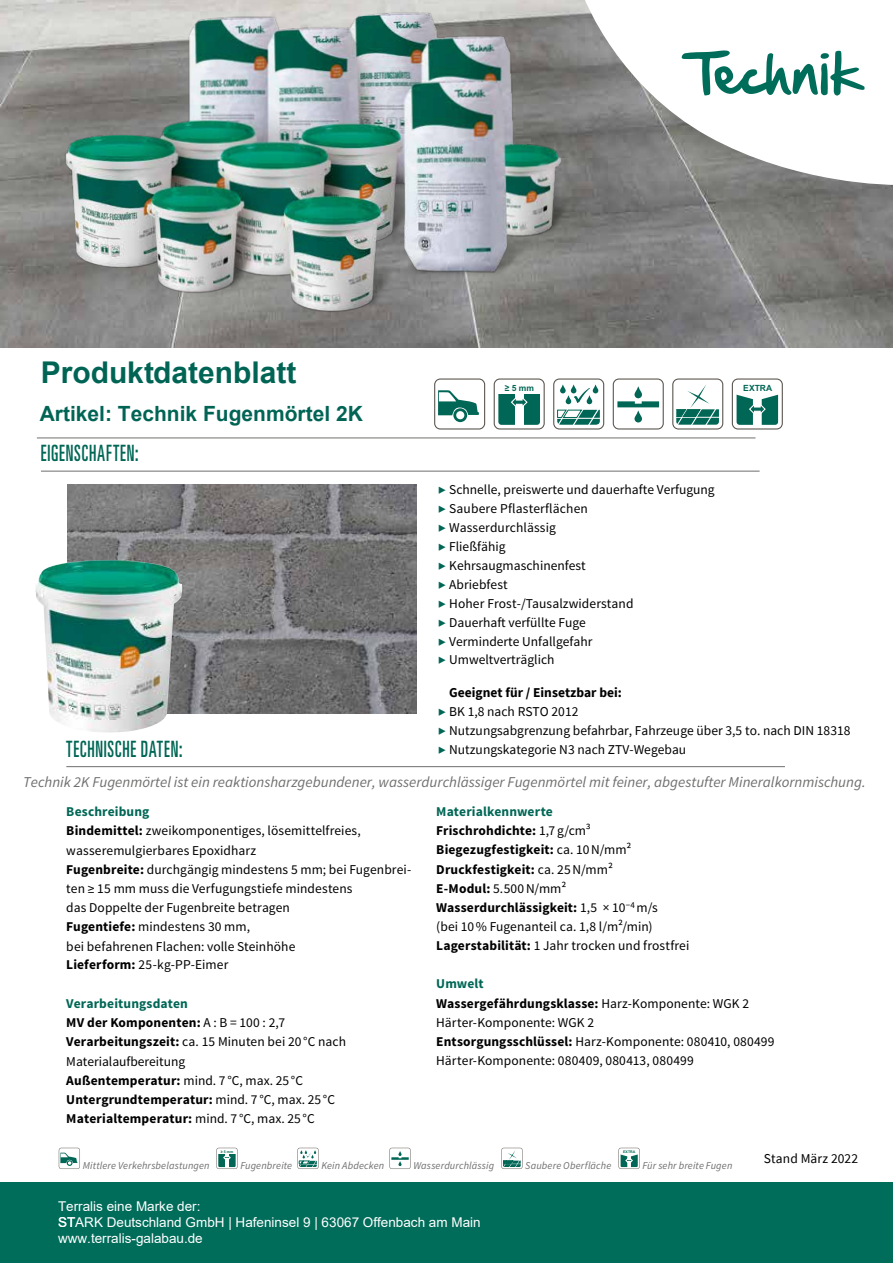
<style>
.page{position:relative;width:893px;height:1263px;background:#fff}
.page>*{position:absolute;margin:0;border:0;box-sizing:border-box;transform-origin:0 0}
.t1{font:700 30px "Arial";color:#006455}
.t2{font:ultra-condensed 22.5px "Univers LT Std";letter-spacing:.05em;color:#065;scale:.8 1}
.t3{font:700 21px "Arial";color:#006455}
.t4{font:italic 15px "Source Sans Pro";color:#6f6f6e}
.t5{font:13.5px/19.2px "Source Sans Pro";letter-spacing:.005em;color:#000}
.t6{font:13.5px/18.9px "Source Sans Pro";color:#000}
.t7{font:13.5px/16.2px "Arial";color:#fff}
.t8{font:italic 10.5px "Source Sans Pro";letter-spacing:.015em;color:#6f6f6e}
.t9{font:700 8.55px "Arial";color:#065}
.t10{font:700 3.6px "Arial";color:#065}
.s1{color:#065}
.s2{font-weight:700}
.s3{font-weight:700;color:#065}
.s4{font-style:inherit}
</style>
<div class="page">
<hr style="left:37px;top:438px;width:718px;height:1px;background:#6f6f6e">
<div style="left:0;top:1182px;width:893px;height:81px;background:#006c5a"></div>
<img style="left:0;top:0;width:893px;height:348px">
<svg style="left:581px;top:0;width:312px;height:185px"></svg>
<svg style="left:681px;top:50px;width:186px;height:46px"></svg>
<img style="left:39px;top:0;width:542px;height:348px">
<hr style="left:41px;top:471px;width:719px;height:1px;background:#6f6f6e">
<img style="left:68px;top:484px;width:348px;height:230px">
<img style="left:35px;top:560px;width:147px;height:173px">
<svg style="left:732px;top:378px;width:51px;height:51px"></svg>
<svg style="left:672px;top:378px;width:51px;height:51px"></svg>
<svg style="left:613px;top:378px;width:51px;height:51px"></svg>
<svg style="left:634px;top:410px;width:8px;height:12px"></svg>
<svg style="left:634px;top:386px;width:8px;height:12px"></svg>
<svg style="left:553px;top:378px;width:51px;height:51px"></svg>
<svg style="left:494px;top:378px;width:51px;height:51px"></svg>
<svg style="left:434px;top:378px;width:51px;height:51px"></svg>
<svg style="left:453px;top:408px;width:14px;height:14px"></svg>
<div style="left:456px;top:411px;width:8px;height:8px;background:#fff;border-radius:50%"></div>
<hr style="left:66px;top:766px;width:719px;height:1px;background:#6f6f6e">
<svg style="left:59px;top:1148px;width:21px;height:21px"></svg>
<svg style="left:216px;top:1148px;width:22px;height:21px"></svg>
<svg style="left:297px;top:1148px;width:22px;height:21px"></svg>
<svg style="left:389px;top:1148px;width:22px;height:21px"></svg>
<svg style="left:501px;top:1148px;width:22px;height:21px"></svg>
<svg style="left:618px;top:1148px;width:22px;height:21px"></svg>
<h1 class="t1" style="left:41px;top:351px;width:257px">Produktdatenblatt</h1>
<h3 class="t3" style="left:40px;top:399px;width:325px">Artikel: Technik Fugenmörtel 2K</h3>
<h2 class="t2" style="left:41px;top:440px;width:124px">EIGENSCHAFTEN:</h2>
<h2 class="t2" style="left:66px;top:736px;width:147px">TECHNISCHE DATEN:</h2>
<p class="t9" style="left:505px;top:382px;width:31px">≥ 5 mm</p>
<p class="t9" style="left:743px;top:382px;width:30px">EXTRA</p>
<p class="t5" style="left:438px;top:481px;width:278px"><span class="s1">▶</span> Schnelle, preiswerte und dauerhafte Verfugung <span class="s1">▶</span> Saubere Pflasterflächen<br><span class="s1">▶</span> Wasserdurchlässig<br><span class="s1">▶</span> Fließfähig<br><span class="s1">▶</span> Kehrsaugmaschinenfest<br><span class="s1">▶</span> Abriebfest<br><span class="s1">▶</span> Hoher Frost-/Tausalzwiderstand<br><span class="s1">▶</span> Dauerhaft verfüllte Fuge<br><span class="s1">▶</span> Verminderte Unfallgefahr<br><span class="s1">▶</span> Umweltverträglich</p>
<p class="t6" style="left:438px;top:683px;width:414px;text-indent:11px"><span class="s2">Geeignet für / Einsetzbar bei:<br></span><span class="s1">▶</span> BK 1,8 nach RSTO 2012<br><span class="s1">▶</span> Nutzungsabgrenzung befahrbar, Fahrzeuge über 3,5 to. nach DIN 18318 <span class="s1">▶</span> Nutzungskategorie N3 nach ZTV-Wegebau</p>
<p class="t4" style="left:23px;top:773px;width:844px">Technik 2K Fugenmörtel ist ein reaktionsharzgebundener, wasserdurchlässiger Fugenmörtel mit feiner, abgestufter Mineralkornmischung.</p>
<p class="t5" style="left:66px;top:802px;width:346px"><span class="s3">Beschreibung<br></span><span class="s2">Bindemittel:</span> zweikomponentiges, lösemittelfreies, wasseremulgierbares Epoxidharz<br><span class="s2">Fugenbreite:</span> durchgängig mindestens 5 mm; bei Fugenbrei&shy;ten ≥ 15 mm muss die Verfugungstiefe mindestens<br>das Doppelte der Fugenbreite betragen<br><span class="s2">Fugentiefe:</span> mindestens 30 mm,<br>bei befahrenen Flachen: volle Steinhöhe<br><span class="s2">Lieferform:</span> 25-kg-PP-Eimer</p>
<p class="t5" style="left:66px;top:994px;width:281px"><span class="s3">Verarbeitungsdaten<br></span><span class="s2">MV der Komponenten:</span> A : B = 100 : 2,7<br><span class="s2">Verarbeitungszeit:</span> ca. 15 Minuten bei 20 °C nach Materialaufbereitung<br><span class="s2">Außentemperatur:</span> mind. 7 °C, max. <span class="s4">25</span> °C <span class="s2">Untergrundtemperatur:</span> mind. 7 °C, max. <span class="s4">25</span> °C <span class="s2">Materialtemperatur:</span> mind. 7 °C, max. <span class="s4">25</span> °C</p>
<p class="t5" style="left:436px;top:802px;width:255px"><span class="s3">Materialkennwerte<br></span><span class="s2">Frischrohdichte:</span> 1,7 g/cm³<br><span class="s2">Biegezugfestigkeit:</span> ca. 10 N/mm²<br><span class="s2">Druckfestigkeit:</span> ca. 25 N/mm²<br><span class="s2">E-Modul:</span> 5.500 N/mm²<br><span class="s2">Wasserdurchlässigkeit:</span> 1,5 × 10<sup>−4</sup> m/s<br>(bei 10 % Fugen anteil ca. 1,8 l/m²/min)<br><span class="s2">Lagerstabilität:</span> 1 Jahr trocken und frostfrei</p>
<p class="t5" style="left:436px;top:975px;width:340px"><span class="s3">Umwelt<br></span><span class="s2">Wassergefährdungsklasse:</span> Harz-Komponente: WGK 2<br>Härter-Komponente: WGK 2<br><span class="s2">Entsorgungsschlüssel:</span> Harz-Komponente: 080410, 080499<br>Härter-Komponente: 080409, 080413, 080499</p>
<p class="t8" style="left:83px;top:1159px;width:128px">Mittlere Verkehrsbelastungen</p>
<p class="t10" style="left:221px;top:1149px;width:14px">≥ 5 mm</p>
<p class="t8" style="left:240px;top:1159px;width:53px">Fugenbreite</p>
<p class="t8" style="left:321px;top:1159px;width:64px">Kein Abdecken</p>
<p class="t8" style="left:413px;top:1159px;width:82px">Wasserdurchlässig</p>
<p class="t8" style="left:525px;top:1159px;width:88px">Saubere Oberfläche</p>
<p class="t10" style="left:623px;top:1149px;width:14px">EXTRA</p>
<p class="t8" style="left:642px;top:1159px;width:91px">Für sehr breite Fugen</p>
<p class="t6" style="left:764px;top:1149px;width:96px">Stand März 2022</p>
<p class="t7" style="left:58px;top:1198px;width:424px">Terralis eine Marke der:<br>STARK Deutschland GmbH | Hafeninsel 9 | 63067 Offenbach am Main www.terralis-galabau.de</p>
</div>
